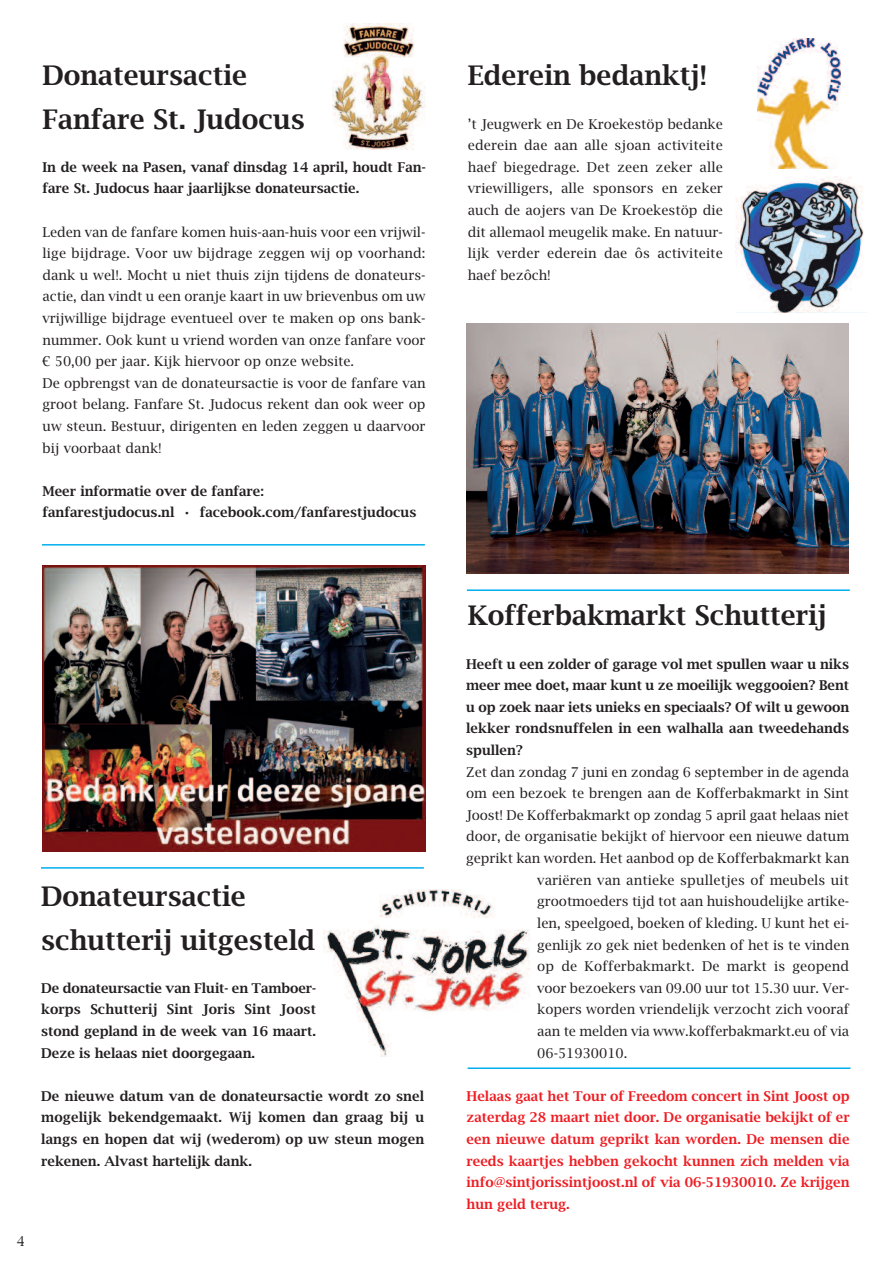
<style>
.page{position:relative;width:893px;height:1263px;background:#fff}
.page>*{position:absolute;margin:0;border:0;box-sizing:border-box;transform-origin:0 0}
.t1{font:600 27px/43.2px "Lucida Bright";color:#231f20}
.t2{font:13.5px/21.6px "Lucida Bright";color:#231f20}
.t3{font:600 13.5px/21.6px "Lucida Bright";color:#231f20;text-align:justify}
.t4{font:600 13.5px/21.6px "Lucida Bright";color:#ee1d23;text-align:justify}
</style>
<div class="page">
<hr style="left:42px;top:544px;width:383px;height:1px;background:#00aeef">
<hr style="left:41px;top:867px;width:383px;height:2px;background:#00aeef">
<hr style="left:467px;top:589px;width:383px;height:2px;background:#00aeef">
<hr style="left:468px;top:1067px;width:382px;height:2px;background:#00aeef">
<img style="left:42px;top:565px;width:383px;height:286px">
<img style="left:757px;top:38px;width:84px;height:130px">
<img style="left:333px;top:24px;width:93px;height:126px">
<img style="left:736px;top:177px;width:128px;height:135px">
<img style="left:467px;top:323px;width:382px;height:251px">
<img style="left:323px;top:890px;width:207px;height:167px">
<h1 class="t1" style="left:43px;top:54px;width:264px">Donateursactie<br>Fanfare St. Judocus</h1>
<p class="t3" style="left:43px;top:156px;width:385px">In de week na Pasen, vanaf dinsdag 14 april, houdt Fan&shy;fare St. Judocus haar jaarlijkse donateursactie.</p>
<p class="t2" style="left:43px;top:221px;width:385px">Leden van de fanfare komen huis-aan-huis voor een vrijwil&shy;lige bijdrage. Voor uw bijdrage zeggen wij op voorhand: dank u wel!. Mocht u niet thuis zijn tijdens de donateurs&shy;actie, dan vindt u een oranje kaart in uw brievenbus om uw vrijwillige bijdrage eventueel over te maken op ons bank&shy;nummer. Ook kunt u vriend worden van onze fanfare voor € 50,00 per jaar. Kijk hiervoor op onze website.<br>De opbrengst van de donateursactie is voor de fanfare van groot belang. Fanfare St. Judocus rekent dan ook weer op uw steun. Bestuur, dirigenten en leden zeggen u daarvoor bij voorbaat dank!</p>
<p class="t3" style="left:43px;top:480px;width:375px">Meer informatie over de fanfare:<br>fanfarestjudocus.nl • facebook.com/fanfarestjudocus</p>
<h1 class="t1" style="left:468px;top:54px;width:241px">Ederein bedanktj!</h1>
<p class="t2" style="left:468px;top:113px;width:257px;text-align:justify">’t Jeugwerk en De Kroekestöp bedanke ederein dae aan alle sjoan activiteite haef biegedrage. Det zeen zeker alle vriewilligers, alle sponsors en zeker auch de aojers van De Kroekestöp die dit allemaol meugelik make. En natuur&shy;lijk verder ederein dae ôs activiteite haef bezôch!</p>
<p class="t2" style="left:17px;top:1230px;width:10px">4</p>
<h1 class="t1" style="left:468px;top:594px;width:361px">Kofferbakmarkt Schutterij</h1>
<p class="t3" style="left:466px;top:653px;width:385px">Heeft u een zolder of garage vol met spullen waar u niks meer mee doet, maar kunt u ze moeilijk weggooien? Bent u op zoek naar iets unieks en speciaals? Of wilt u gewoon lekker rondsnuffelen in een walhalla aan tweedehands spullen?</p>
<p class="t2" style="left:466px;top:761px;width:385px">Zet dan zondag 7 juni en zondag 6 september in de agenda</p>
<p class="t2" style="left:466px;top:783px;width:385px">om een bezoek te brengen aan de Kofferbakmarkt in Sint</p>
<p class="t2" style="left:466px;top:804px;width:385px">Joost! De Kofferbakmarkt op zondag 5 april gaat helaas niet</p>
<p class="t2" style="left:466px;top:826px;width:385px">door, de organisatie bekijkt of hiervoor een nieuwe datum</p>
<p class="t2" style="left:466px;top:848px;width:385px">geprikt kan worden. Het aanbod op de Kofferbakmarkt kan</p>
<p class="t2" style="left:537px;top:869px;width:313px">variëren van antieke spulletjes of meubels uit</p>
<p class="t2" style="left:537px;top:891px;width:313px">grootmoeders tijd tot aan huishoudelijke artike-</p>
<p class="t2" style="left:537px;top:912px;width:313px">len, speelgoed, boeken of kleding. U kunt het ei-</p>
<p class="t2" style="left:537px;top:934px;width:313px">genlijk zo gek niet bedenken of het is te vinden</p>
<p class="t2" style="left:537px;top:956px;width:313px">op de Kofferbakmarkt. De markt is geopend</p>
<p class="t2" style="left:537px;top:977px;width:313px">voor bezoekers van 09.00 uur tot 15.30 uur. Ver-</p>
<p class="t2" style="left:537px;top:999px;width:313px">kopers worden vriendelijk verzocht zich vooraf</p>
<p class="t2" style="left:537px;top:1020px;width:313px">aan te melden via www.kofferbakmarkt.eu of via</p>
<p class="t2" style="left:537px;top:1042px;width:92px">06-51930010.</p>
<h1 class="t1" style="left:41px;top:875px;width:275px">Donateursactie schutterij uitgesteld</h1>
<p class="t3" style="left:41px;top:977px;width:276px">De donateursactie van Fluit- en Tamboer&shy;korps Schutterij Sint Joris Sint Joost stond gepland in de week van 16 maart.<br>Deze is helaas niet doorgegaan.</p>
<p class="t3" style="left:41px;top:1085px;width:385px">De nieuwe datum van de donateursactie wordt zo snel mogelijk bekendgemaakt. Wij komen dan graag bij u langs en hopen dat wij (wederom) op uw steun mogen rekenen. Alvast hartelijk dank.</p>
<p class="t4" style="left:467px;top:1085px;width:385px">Helaas gaat het Tour of Freedom concert in Sint Joost op zaterdag 28 maart niet door. De organisatie bekijkt of er een nieuwe datum geprikt kan worden. De mensen die reeds kaartjes hebben gekocht kunnen zich melden via info@sintjorissintjoost.nl of via 06-51930010. Ze krijgen hun geld terug.</p>
</div>
